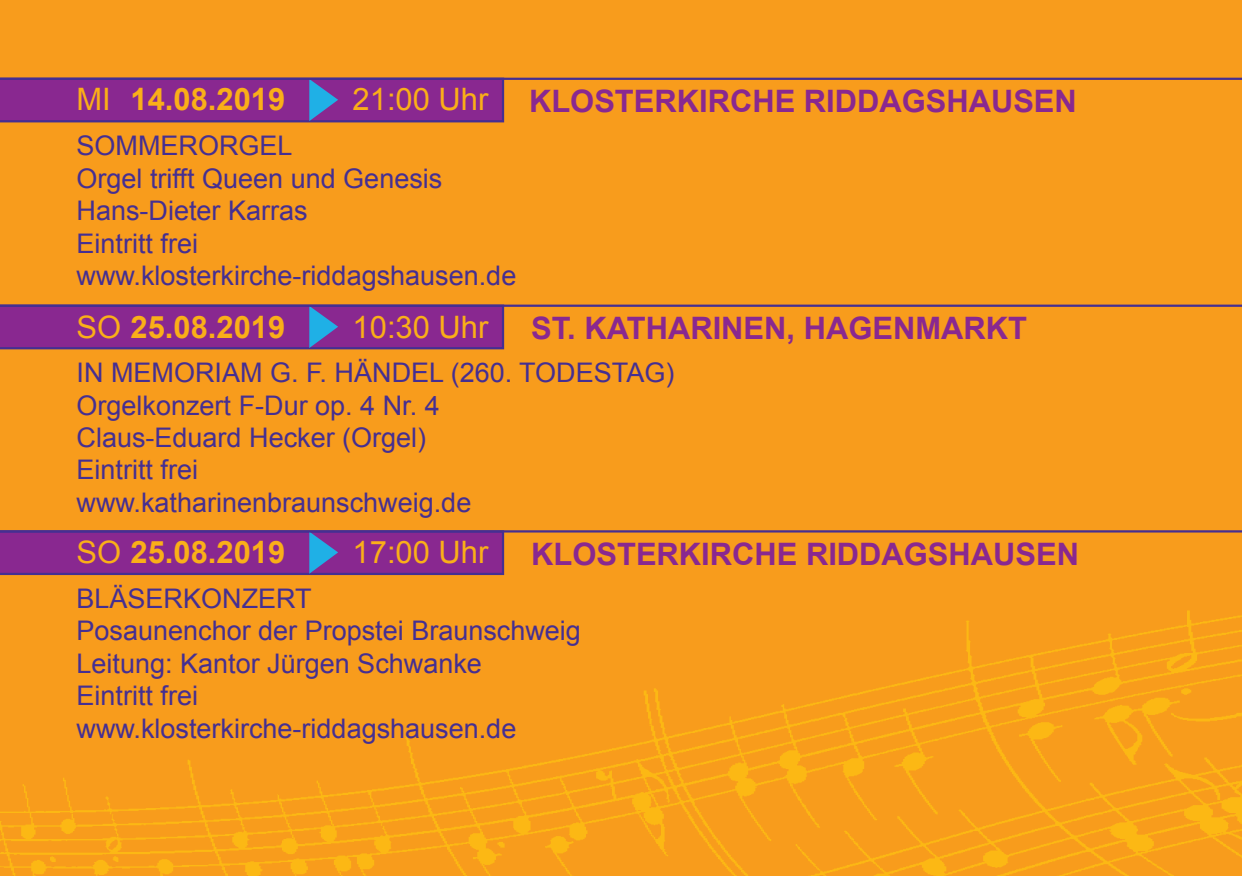
<style>
.page{position:relative;width:1242px;height:876px;background:#f89c1c}
.page>*{position:absolute;margin:0;border:0;box-sizing:border-box;transform-origin:0 0}
.t1{font:700 30.9px "Arial";color:#892890}
.t2{font:700 30.9px "Arial";color:#faaf18}
.t3{font:30.9px "Arial";color:#faaf18}
.t4{font:27px/32.4px "Arial";color:#452f92}
.s1{font-weight:400}
</style>
<div class="page">
<img style="left:0;top:532px;width:1242px;height:344px">
<svg style="left:0;top:80px;width:504px;height:42px"></svg>
<hr style="left:0;top:78px;width:1242px;height:2px;background:#452f92">
<svg style="left:0;top:307px;width:504px;height:42px"></svg>
<hr style="left:0;top:305px;width:1242px;height:2px;background:#452f92">
<svg style="left:0;top:532px;width:504px;height:43px"></svg>
<hr style="left:0;top:530px;width:1242px;height:2px;background:#452f92">
<p class="t2" style="left:77px;top:79px;width:210px"><span class="s1">MI</span> 14.08.2019</p>
<p class="t3" style="left:353px;top:79px;width:137px">21:00 Uhr</p>
<p class="t4" style="left:77px;top:130px;width:441px">SOMMERORGEL<br>Orgel trifft Queen und Genesis<br>Hans-Dieter Karras<br>Eintritt frei www.klosterkirche-riddagshausen.de</p>
<p class="t1" style="left:529px;top:81px;width:549px">KLOSTERKIRCHE RIDDAGSHAUSEN</p>
<p class="t2" style="left:77px;top:307px;width:210px"><span class="s1">SO</span> 25.08.2019</p>
<p class="t3" style="left:353px;top:307px;width:137px">10:30 Uhr</p>
<p class="t1" style="left:531px;top:308px;width:497px">ST. KATHARINEN, HAGENMARKT</p>
<p class="t4" style="left:77px;top:357px;width:599px">IN MEMORIAM G. F. HÄNDEL (260. TODESTAG)<br>Orgelkonzert F-Dur op. 4 Nr. 4<br>Claus-Eduard Hecker (Orgel)<br>Eintritt frei<br>www.katharinenbraunschweig.de</p>
<p class="t1" style="left:531px;top:534px;width:549px">KLOSTERKIRCHE RIDDAGSHAUSEN</p>
<p class="t4" style="left:77px;top:583px;width:506px">BLÄSERKONZERT<br>Posaunenchor der Propstei Braunschweig<br>Leitung: Kantor Jürgen Schwanke<br>Eintritt frei www.klosterkirche-riddagshausen.de</p>
<p class="t2" style="left:77px;top:532px;width:210px"><span class="s1">SO</span> 25.08.2019</p>
<p class="t3" style="left:353px;top:532px;width:137px">17:00 Uhr</p>
</div>
